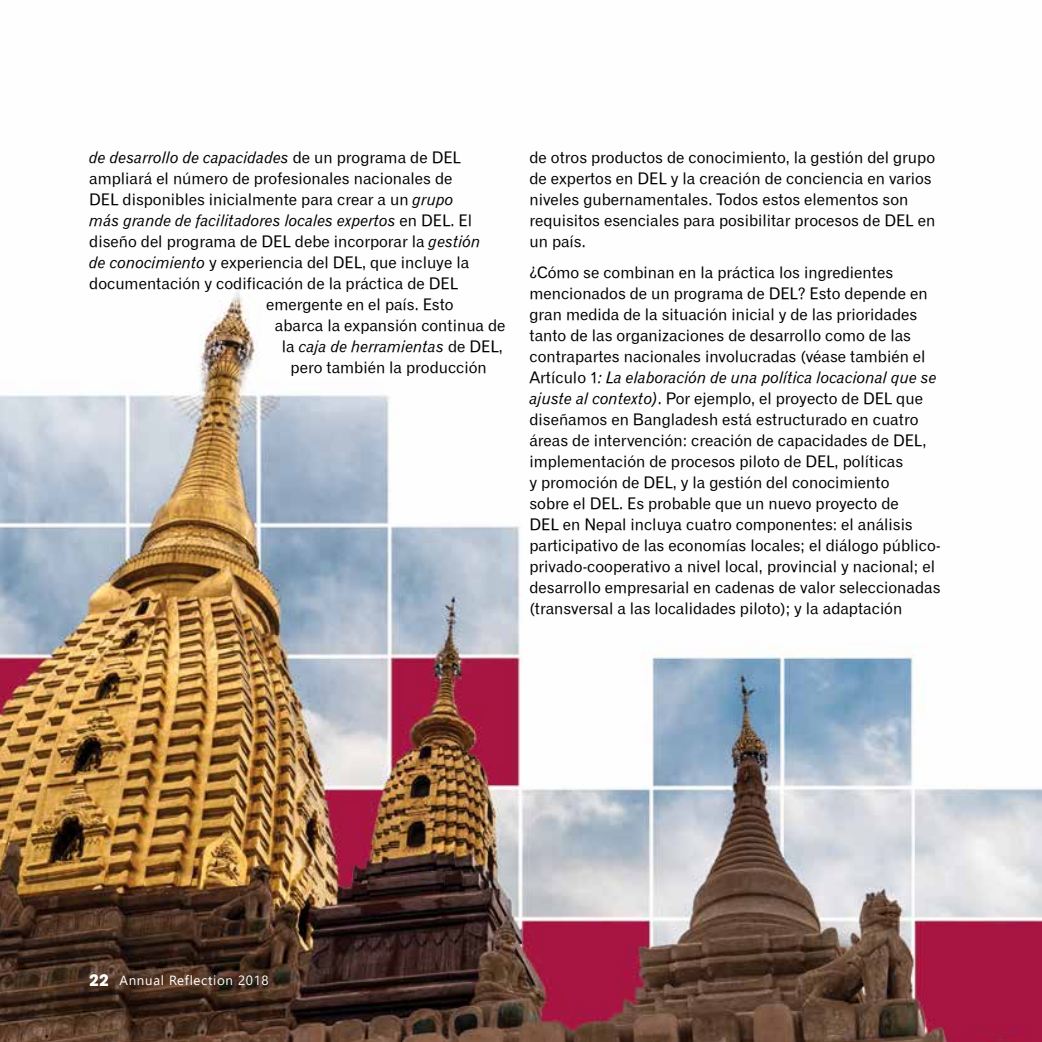
<style>
.page{position:relative;width:1042px;height:1042px;background:#fff}
.page>*{position:absolute;margin:0;border:0;box-sizing:border-box;transform-origin:0 0}
.t1{font:15.75px/21px "UVN Gio May";color:#000}
.t2{font:italic 15.75px "UVN Gio May";color:#000}
.t3{font:13.3px "Segoe UI";letter-spacing:.05em;color:#fff}
.s1{font-style:normal}
.s2{font-style:italic}
.s3{font-family:"UTM Avo";font-weight:700;font-size:15.75px}
</style>
<div class="page">
<img style="left:0;top:288px;width:1042px;height:754px">
<p class="t2" style="left:89px;top:145px;width:373px">de desarrollo de capacidades <span class="s1">de un programa de DEL</span></p>
<p class="t1" style="left:89px;top:167px;width:365px">ampliará el número de profesionales nacionales de</p>
<p class="t1" style="left:89px;top:188px;width:366px">DEL disponibles inicialmente para crear a un <span class="s2">grupo</span></p>
<p class="t2" style="left:89px;top:208px;width:384px">más grande de facilitadores locales expertos <span class="s1">en DEL. El</span></p>
<p class="t1" style="left:89px;top:230px;width:393px">diseño del programa de DEL debe incorporar la <span class="s2">gestión</span></p>
<p class="t1" style="left:89px;top:251px;width:381px"><span class="s2">de conocimiento</span> y experiencia del DEL, que incluye la</p>
<p class="t1" style="left:89px;top:272px;width:370px">documentación y codificación de la práctica de DEL</p>
<p class="t1" style="left:266px;top:293px;width:189px">emergente en el país. Esto</p>
<p class="t1" style="left:275px;top:314px;width:232px">abarca la expansión continua de</p>
<p class="t2" style="left:282px;top:334px;width:222px"><span class="s1">la</span> caja de herramientas <span class="s1">de DEL,</span></p>
<p class="t1" style="left:291px;top:356px;width:198px">pero también la producción</p>
<p class="t1" style="left:529px;top:145px;width:407px">de otros productos de conocimiento, la gestión del grupo de expertos en DEL y la creación de conciencia en varios niveles gubernamentales. Todos estos elementos son requisitos esenciales para posibilitar procesos de DEL en un país.</p>
<p class="t1" style="left:529px;top:260px;width:412px">¿Cómo se combinan en la práctica los ingredientes mencionados de un programa de DEL? Esto depende en gran medida de la situación inicial y de las prioridades tanto de las organizaciones de desarrollo como de las contrapartes nacionales involucradas (véase también el Artículo 1<span class="s2">: La elaboración de una política locacional que se ajuste al contexto)</span>. Por ejemplo, el proyecto de DEL que diseñamos en Bangladesh está estructurado en cuatro áreas de intervención: creación de capacidades de DEL, implementación de procesos piloto de DEL, políticas<br>y promoción de DEL, y la gestión del conocimiento<br>sobre el DEL. Es probable que un nuevo proyecto de<br>DEL en Nepal incluya cuatro componentes: el análisis participativo de las economías locales; el diálogo público&shy;privado-cooperativo a nivel local, provincial y nacional; el desarrollo empresarial en cadenas de valor seleccionadas (transversal a las localidades piloto); y la adaptación</p>
<p class="t3" style="left:89px;top:971px;width:181px"><span class="s3">22</span> Annual Reflection 2018</p>
</div>
